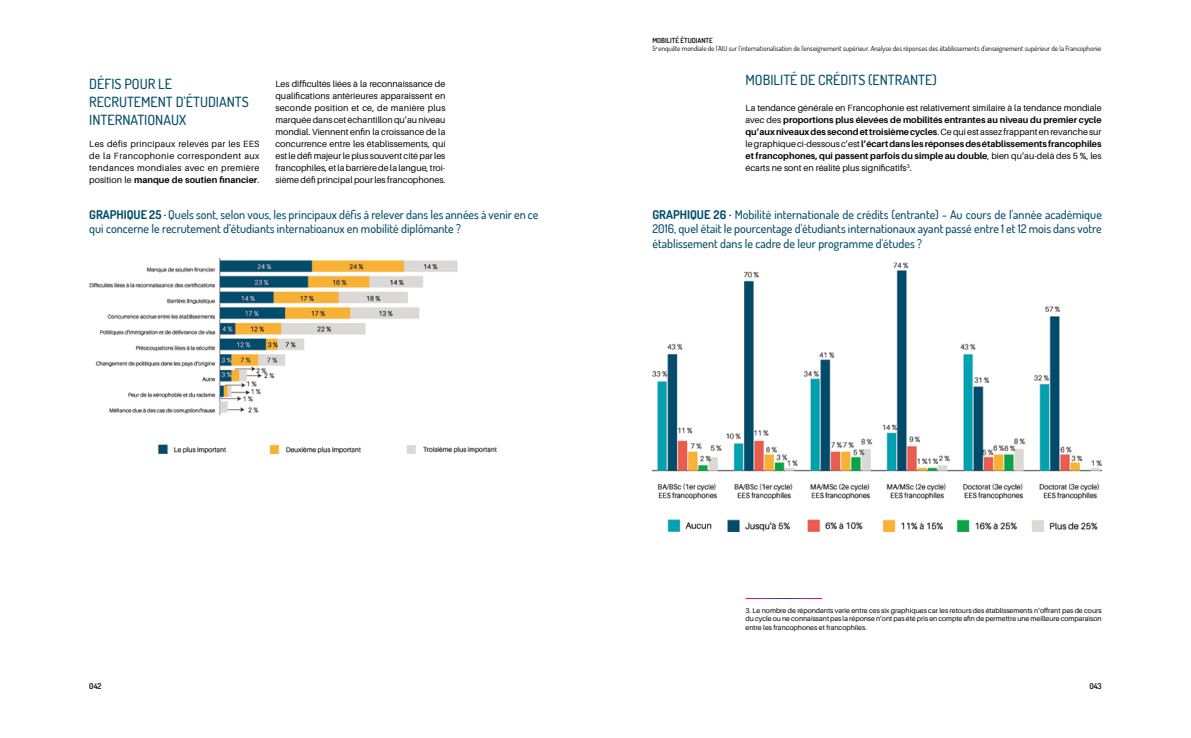
<style>
.page{position:relative;width:1191px;height:738px;background:#fff}
.page>*{position:absolute;margin:0;border:0;box-sizing:border-box;transform-origin:0 0}
.t1{font:500 14px/18px "Dosis";color:#004d6a}
.t2{font:500 12px/14.4px "Dosis";color:#004d6a}
.t3{font:9px/12px "Aileron";color:#000;text-align:justify}
.t4{font:600 8px "Dosis";color:#000}
.t5{font:7px/8.4px "Aileron";color:#000;text-align:justify}
.t6{font:7px/8.4px "Dosis";color:#000}
.s1{font-weight:700}
.s2{font-weight:600}
</style>
<div class="page">
<img style="left:89px;top:258px;width:408px;height:195px">
<img style="left:652px;top:262px;width:449px;height:268px">
<h1 class="t1" style="left:89px;top:74px;width:161px">DÉFIS POUR LE<br>RECRUTEMENT D’ÉTUDIANTS<br>INTERNATIONAUX</h1>
<p class="t3" style="left:89px;top:137px;width:172px">Les défis principaux relevés par les EES de la Francophonie correspondent aux tendances mondiales avec en première position le <span class="s1">manque de soutien financier</span>.</p>
<p class="t3" style="left:275px;top:77px;width:172px">Les difficultés liées à la reconnaissance de qualifications antérieures apparaissent en seconde position et ce, de manière plus marquée dans cet échantillon qu’au niveau mondial. Viennent enfin la croissance de la concurrence entre les établissements, qui est le défi majeur le plus souvent cité par les francophiles, et la barrière de la langue, troi&shy;sième défi principal pour les francophones.</p>
<h2 class="t2" style="left:89px;top:207px;width:451px"><span class="s1">GRAPHIQUE 25 ·</span> Quels sont, selon vous, les principaux défis à relever dans les années à venir en ce qui concerne le recrutement d’étudiants internatioanux en mobilité diplômante ?</h2>
<p class="t6" style="left:652px;top:36px;width:450px"><span class="s2">MOBILITÉ ÉTUDIANTE<br></span>5<sup>e</sup> enquête mondiale de l'AIU sur l'internationalisation de l'enseignement supérieur. Analyse des réponses des établissements d'enseignement supérieur de la Francophonie</p>
<h1 class="t1" style="left:745px;top:70px;width:193px">MOBILITÉ DE CRÉDITS (ENTRANTE)</h1>
<p class="t3" style="left:745px;top:101px;width:358px">La tendance générale en Francophonie est relativement similaire à la tendance mondiale avec des <span class="s1">proportions plus élevées de mobilités entrantes au niveau du premier cycle qu’aux niveaux des second et troisième cycles</span>. Ce qui est assez frappant en revanche sur le graphique ci-dessous c’est <span class="s1">l’écart dans les réponses des établissements francophiles et francophones, qui passent parfois du simple au double</span>, bien qu’au-delà des 5 %, les écarts ne sont en réalité plus significatifs<sup>3</sup>.</p>
<p class="t2" style="left:652px;top:207px;width:451px;text-align:justify"><span class="s1">GRAPHIQUE 26 ·</span> Mobilité internationale de crédits (entrante) - Au cours de l'année académique 2016, quel était le pourcentage d'étudiants internationaux ayant passé entre 1 et 12 mois dans votre établissement dans le cadre de leur programme d'études ?</p>
<p class="t5" style="left:745px;top:605px;width:358px">3. Le nombre de répondants varie entre ces six graphiques car les retours des établissements n’offrant pas de cours du cycle ou ne connaissant pas la réponse n’ont pas été pris en compte afin de permettre une meilleure comparaison entre les francophones et francophiles.</p>
<p class="t4" style="left:89px;top:680px;width:14px">042</p>
<p class="t4" style="left:1089px;top:680px;width:14px">043</p>
</div>
